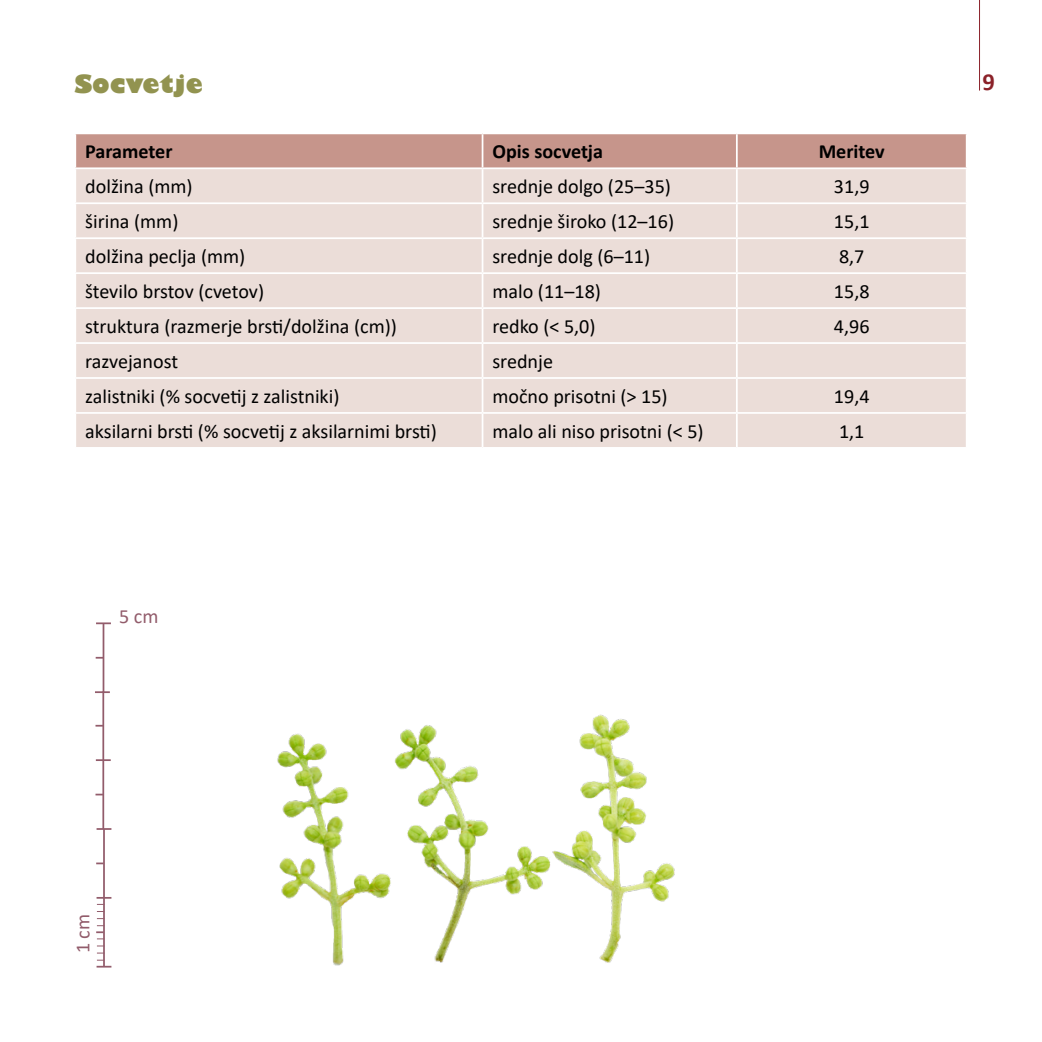
<style>
.page{position:relative;width:1042px;height:1042px;background:#fff}
.page>*{position:absolute;margin:0;border:0;box-sizing:border-box;transform-origin:0 0}
.t1{font:800 24.5px "Gill Sans";color:#929350}
.t2{font:700 24.5px "Calibri";color:#8b2229}
.t3{font:20.12px "Calibri";color:#000}
.t4{font:700 20.12px "Calibri";color:#000}
.t5{font:20.12px "Calibri";color:#925c6b}
</style>
<div class="page">
<hr style="left:979px;top:0;width:1px;height:91px;background:#8b222a">
<div style="left:76px;top:134px;width:890px;height:33px;background:#c6958b"></div>
<div style="left:76px;top:169px;width:890px;height:278px;background:#ebddd8"></div>
<hr style="left:482px;top:134px;width:1px;height:33px;background:#fff">
<hr style="left:736px;top:134px;width:2px;height:33px;background:#fff">
<hr style="left:482px;top:169px;width:1px;height:33px;background:#fff">
<hr style="left:736px;top:169px;width:2px;height:33px;background:#fff">
<hr style="left:74px;top:202px;width:408px;height:2px;background:#fff">
<hr style="left:482px;top:202px;width:255px;height:2px;background:#fff">
<hr style="left:482px;top:204px;width:1px;height:33px;background:#fff">
<hr style="left:737px;top:202px;width:230px;height:2px;background:#fff">
<hr style="left:736px;top:204px;width:2px;height:33px;background:#fff">
<hr style="left:74px;top:237px;width:408px;height:2px;background:#fff">
<hr style="left:482px;top:237px;width:255px;height:2px;background:#fff">
<hr style="left:482px;top:239px;width:1px;height:33px;background:#fff">
<hr style="left:737px;top:237px;width:230px;height:2px;background:#fff">
<hr style="left:736px;top:239px;width:2px;height:33px;background:#fff">
<hr style="left:74px;top:272px;width:408px;height:2px;background:#fff">
<hr style="left:482px;top:272px;width:255px;height:2px;background:#fff">
<hr style="left:482px;top:274px;width:1px;height:33px;background:#fff">
<hr style="left:737px;top:272px;width:230px;height:2px;background:#fff">
<hr style="left:736px;top:274px;width:2px;height:33px;background:#fff">
<hr style="left:74px;top:307px;width:408px;height:2px;background:#fff">
<hr style="left:482px;top:307px;width:255px;height:2px;background:#fff">
<hr style="left:482px;top:309px;width:1px;height:33px;background:#fff">
<hr style="left:737px;top:307px;width:230px;height:2px;background:#fff">
<hr style="left:736px;top:309px;width:2px;height:33px;background:#fff">
<hr style="left:74px;top:342px;width:408px;height:2px;background:#fff">
<hr style="left:482px;top:342px;width:255px;height:2px;background:#fff">
<hr style="left:482px;top:344px;width:1px;height:33px;background:#fff">
<hr style="left:737px;top:342px;width:230px;height:2px;background:#fff">
<hr style="left:736px;top:344px;width:2px;height:33px;background:#fff">
<hr style="left:74px;top:377px;width:408px;height:2px;background:#fff">
<hr style="left:482px;top:377px;width:255px;height:2px;background:#fff">
<hr style="left:482px;top:379px;width:1px;height:33px;background:#fff">
<hr style="left:737px;top:377px;width:230px;height:2px;background:#fff">
<hr style="left:736px;top:379px;width:2px;height:33px;background:#fff">
<hr style="left:74px;top:412px;width:408px;height:2px;background:#fff">
<hr style="left:482px;top:412px;width:255px;height:2px;background:#fff">
<hr style="left:482px;top:414px;width:1px;height:33px;background:#fff">
<hr style="left:737px;top:412px;width:230px;height:2px;background:#fff">
<hr style="left:736px;top:414px;width:2px;height:33px;background:#fff">
<img style="left:277px;top:714px;width:398px;height:252px">
<hr style="left:103px;top:829px;width:2px;height:137px;background:#925c6b">
<svg style="left:97px;top:897px;width:14px;height:1px"></svg>
<svg style="left:97px;top:828px;width:14px;height:2px"></svg>
<svg style="left:96px;top:862px;width:8px;height:2px"></svg>
<svg style="left:97px;top:960px;width:14px;height:7px"></svg>
<svg style="left:96px;top:925px;width:8px;height:14px"></svg>
<hr style="left:102px;top:691px;width:2px;height:138px;background:#925c6b">
<svg style="left:95px;top:691px;width:15px;height:2px"></svg>
<svg style="left:96px;top:759px;width:15px;height:2px"></svg>
<hr style="left:103px;top:623px;width:1px;height:69px;background:#925c6b">
<svg style="left:96px;top:622px;width:15px;height:2px"></svg>
<p class="t1" style="left:74px;top:69px;width:130px">Socvetje</p>
<p class="t2" style="left:982px;top:65px;width:14px">9</p>
<p class="t4" style="left:85px;top:137px;width:89px">Parameter</p>
<p class="t4" style="left:492px;top:137px;width:112px">Opis socvetja</p>
<p class="t4" style="left:819px;top:137px;width:68px">Meritev</p>
<p class="t3" style="left:85px;top:173px;width:109px">dolžina (mm)</p>
<p class="t3" style="left:492px;top:173px;width:180px">srednje dolgo (25–35)</p>
<p class="t3" style="left:834px;top:173px;width:37px">31,9</p>
<p class="t3" style="left:85px;top:208px;width:95px">širina (mm)</p>
<p class="t3" style="left:492px;top:208px;width:183px">srednje široko (12–16)</p>
<p class="t3" style="left:834px;top:208px;width:37px">15,1</p>
<p class="t3" style="left:85px;top:243px;width:162px">dolžina peclja (mm)</p>
<p class="t3" style="left:492px;top:243px;width:159px">srednje dolg (6–11)</p>
<p class="t3" style="left:839px;top:243px;width:27px">8,7</p>
<p class="t3" style="left:85px;top:277px;width:180px">število brstov (cvetov)</p>
<p class="t3" style="left:492px;top:277px;width:110px">malo (11–18)</p>
<p class="t3" style="left:834px;top:277px;width:37px">15,8</p>
<p class="t3" style="left:85px;top:312px;width:313px">struktura (razmerje brsti/dolžina (cm))</p>
<p class="t3" style="left:492px;top:312px;width:105px">redko (&lt; 5,0)</p>
<p class="t3" style="left:834px;top:312px;width:37px">4,96</p>
<p class="t3" style="left:85px;top:347px;width:94px">razvejanost</p>
<p class="t3" style="left:492px;top:347px;width:62px">srednje</p>
<p class="t3" style="left:85px;top:382px;width:256px">zalistniki (% socvetij z zalistniki)</p>
<p class="t3" style="left:492px;top:382px;width:177px">močno prisotni (&gt; 15)</p>
<p class="t3" style="left:834px;top:382px;width:37px">19,4</p>
<p class="t3" style="left:85px;top:417px;width:353px">aksilarni brsti (% socvetij z aksilarnimi brsti)</p>
<p class="t3" style="left:492px;top:417px;width:213px">malo ali niso prisotni (&lt; 5)</p>
<p class="t3" style="left:839px;top:417px;width:27px">1,1</p>
<p class="t5" style="left:119px;top:603px;width:41px">5 cm</p>
<p class="t5" style="left:69px;top:953px;width:41px;rotate:-90deg">1 cm</p>
</div>
